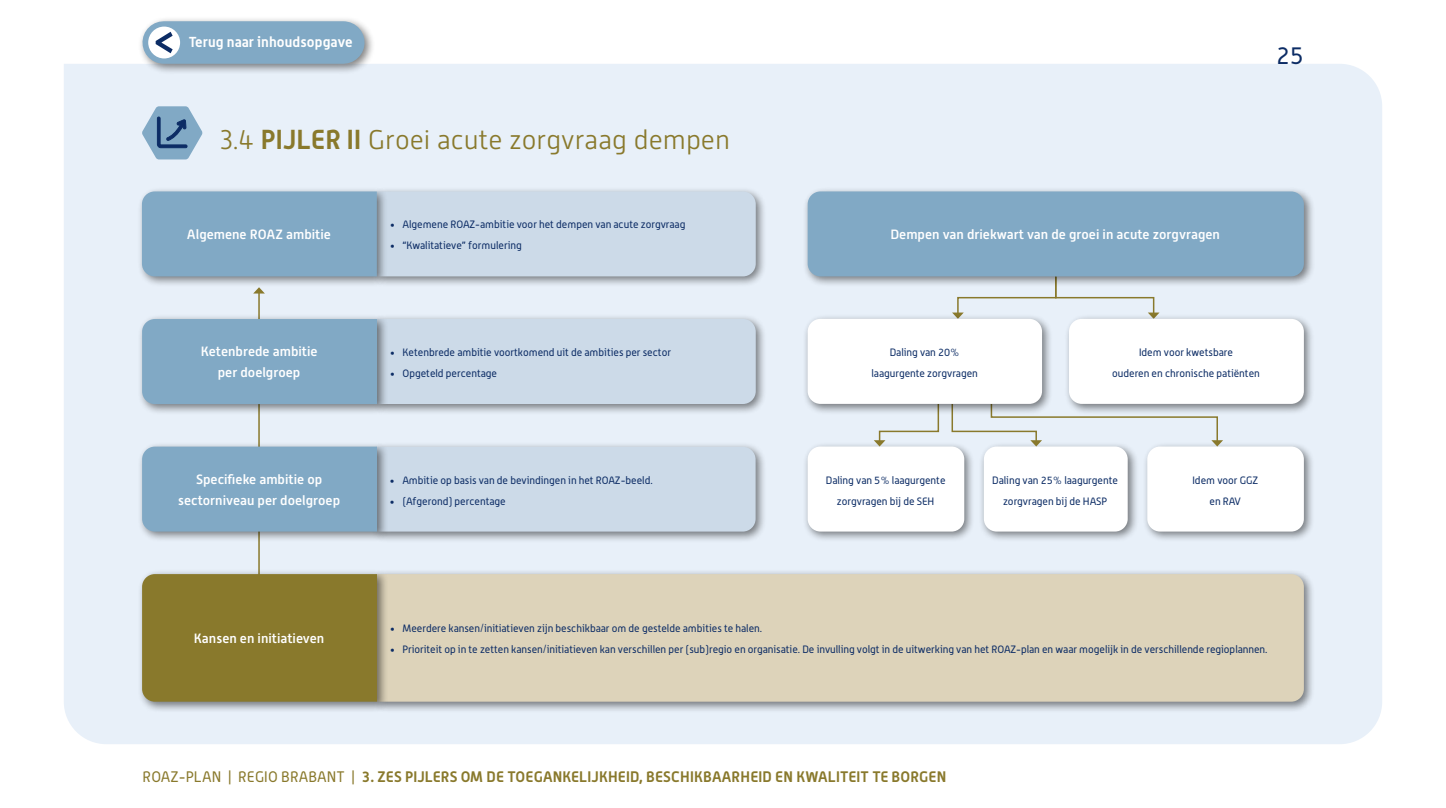
<style>
.page{position:relative;width:1446px;height:808px;background:#fff}
.page>*{position:absolute;margin:0;border:0;box-sizing:border-box;transform-origin:0 0}
.Kop_light_18pt{font:300 27px "Alwyn New";color:#89792c}
.Kop_light_32pt{font:24px "Alwyn";color:#0c2c65}
.intro{font:700 15px "Alwyn";letter-spacing:.015em;color:#89792c}
.inhoudsopgave{font:700 14.25px "Alwyn";letter-spacing:.01em;color:#fff}
.Tussenkopje_digitale_brochure{font:500 13.5px "Alwyn New";color:#fff}
.Bodytekst_11pt{font:10.5px "Alwyn";color:#0c2c65}
.Tussenkopje_digitale_brochure-2{font:10.5px/21px "Alwyn";color:#0c2c65;text-align:center}
.s1{font-family:"Alwyn";font-weight:700}
.s2{font-weight:400}
</style>
<div class="page">
<div style="left:64px;top:64px;width:1318px;height:680px;background:#e8f0f9"></div>
<div style="left:802px;top:441px;width:173px;height:101px;background:#000;opacity:.5"></div>
<div style="left:807px;top:446px;width:157px;height:85px;background:#fff;border-radius:13px"></div>
<div style="left:978px;top:441px;width:161px;height:101px;background:#000;opacity:.5"></div>
<div style="left:984px;top:446px;width:143px;height:85px;background:#fff;border-radius:13px"></div>
<div style="left:1142px;top:441px;width:173px;height:101px;background:#000;opacity:.5"></div>
<div style="left:1147px;top:446px;width:157px;height:85px;background:#fff;border-radius:13px"></div>
<div style="left:372px;top:186px;width:395px;height:101px;background:#000;opacity:.5"></div>
<div style="left:372px;top:313px;width:395px;height:102px;background:#000;opacity:.5"></div>
<div style="left:371px;top:441px;width:396px;height:102px;background:#000;opacity:.5"></div>
<div style="left:372px;top:569px;width:943px;height:144px;background:#000;opacity:.5"></div>
<div style="left:388px;top:574px;width:916px;height:128px;background:#ddd3ba"></div>
<svg style="left:952px;top:287px;width:207px;height:32px;background:#e1e7eb"></svg>
<svg style="left:874px;top:415px;width:66px;height:31px;background:#dfe5e7"></svg>
<svg style="left:951px;top:402px;width:272px;height:44px;background:#e0e6e9"></svg>
<svg style="left:142px;top:99px;width:60px;height:60px;background:#97b3cc"></svg>
<div style="left:138px;top:16px;width:237px;height:59px;background:#000;opacity:.5"></div>
<div style="left:164px;top:21px;width:179px;height:43px;background:#81a9c5"></div>
<div style="left:148px;top:27px;width:32px;height:31px;background:#fff;border-radius:50%"></div>
<svg style="left:156px;top:32px;width:17px;height:21px"></svg>
<div style="left:802px;top:313px;width:251px;height:102px;background:#000;opacity:.5"></div>
<div style="left:807px;top:319px;width:235px;height:85px;background:#fff;border-radius:13px"></div>
<div style="left:1063px;top:313px;width:252px;height:102px;background:#000;opacity:.5"></div>
<div style="left:1069px;top:319px;width:235px;height:85px;background:#fff;border-radius:13px"></div>
<div style="left:802px;top:186px;width:513px;height:101px;background:#000;opacity:.5"></div>
<div style="left:807px;top:191px;width:497px;height:85px;background:#81a9c5;border-radius:13px"></div>
<hr style="left:258px;top:293px;width:2px;height:297px;background:#89792c">
<svg style="left:253px;top:287px;width:12px;height:6px"></svg>
<div style="left:137px;top:186px;width:251px;height:101px;background:#000;opacity:.5"></div>
<svg style="left:142px;top:191px;width:614px;height:85px;background:#aec6d9"></svg>
<div style="left:137px;top:314px;width:251px;height:101px;background:#000;opacity:.5"></div>
<svg style="left:142px;top:319px;width:614px;height:85px;background:#aec6d9"></svg>
<div style="left:137px;top:441px;width:251px;height:102px;background:#000;opacity:.5"></div>
<svg style="left:142px;top:447px;width:613px;height:84px;background:#aec6d9"></svg>
<div style="left:137px;top:569px;width:251px;height:144px;background:#000;opacity:.5"></div>
<div style="left:142px;top:574px;width:235px;height:128px;background:#89792c"></div>
<p class="inhoudsopgave" style="left:189px;top:33px;width:166px">Terug naar inhoudsopgave</p>
<p class="Kop_light_18pt" style="left:220px;top:125px;width:511px">3.4 <span class="s1">PIJLER II</span> Groei acute zorgvraag dempen</p>
<p class="Bodytekst_11pt" style="left:390px;top:218px;width:297px">• Algemene ROAZ-ambitie voor het dempen van acute zorgvraag</p>
<p class="Bodytekst_11pt" style="left:390px;top:239px;width:133px">• “Kwalitatieve” formulering</p>
<p class="Tussenkopje_digitale_brochure" style="left:187px;top:227px;width:146px">Algemene ROAZ ambitie</p>
<p class="Tussenkopje_digitale_brochure" style="left:890px;top:227px;width:331px">Dempen van driekwart van de groei in acute zorgvragen</p>
<p class="Kop_light_32pt" style="left:1276px;top:41px;width:29px">25</p>
<p class="Tussenkopje_digitale_brochure" style="left:201px;top:344px;width:118px">Ketenbrede ambitie</p>
<p class="Tussenkopje_digitale_brochure" style="left:218px;top:365px;width:84px">per doelgroep</p>
<p class="Tussenkopje_digitale_brochure" style="left:196px;top:471px;width:128px">Specifieke ambitie op</p>
<p class="Tussenkopje_digitale_brochure" style="left:178px;top:492px;width:163px">sectorniveau per doelgroep</p>
<p class="Bodytekst_11pt" style="left:390px;top:346px;width:283px">• Ketenbrede ambitie voortkomend uit de ambities per sector</p>
<p class="Bodytekst_11pt" style="left:390px;top:367px;width:109px">• Opgeteld percentage</p>
<p class="Bodytekst_11pt" style="left:390px;top:474px;width:265px">• Ambitie op basis van de bevindingen in het ROAZ-beeld.</p>
<p class="Bodytekst_11pt" style="left:390px;top:495px;width:118px">• (Afgerond) percentage</p>
<p class="Tussenkopje_digitale_brochure-2" style="left:890px;top:341px;width:71px">Daling van 20%</p>
<p class="Tussenkopje_digitale_brochure-2" style="left:871px;top:362px;width:108px">laagurgente zorgvragen</p>
<p class="Tussenkopje_digitale_brochure-2" style="left:1139px;top:341px;width:95px">Idem voor kwetsbare</p>
<p class="Tussenkopje_digitale_brochure-2" style="left:1112px;top:362px;width:149px">ouderen en chronische patiënten</p>
<p class="Tussenkopje_digitale_brochure-2" style="left:826px;top:469px;width:121px">Daling van 5% laagurgente</p>
<p class="Tussenkopje_digitale_brochure-2" style="left:837px;top:490px;width:99px">zorgvragen bij de SEH</p>
<p class="Tussenkopje_digitale_brochure-2" style="left:992px;top:469px;width:127px">Daling van 25% laagurgente zorgvragen bij de HASP</p>
<p class="Tussenkopje_digitale_brochure-2" style="left:1192px;top:469px;width:67px">Idem voor GGZ</p>
<p class="Tussenkopje_digitale_brochure-2" style="left:1209px;top:490px;width:33px">en RAV</p>
<p class="Tussenkopje_digitale_brochure" style="left:194px;top:631px;width:132px">Kansen en initiatieven</p>
<p class="Bodytekst_11pt" style="left:390px;top:622px;width:374px">• Meerdere kansen/initiatieven zijn beschikbaar om de gestelde ambities te halen.</p>
<p class="Bodytekst_11pt" style="left:390px;top:643px;width:879px">• Prioriteit op in te zetten kansen/initiatieven kan verschillen per (sub)regio en organisatie. De invulling volgt in de uitwerking van het ROAZ-plan en waar mogelijk in de verschillende regioplannen.</p>
<p class="intro" style="left:143px;top:767px;width:805px"><span class="s2">ROAZ-PLAN | REGIO BRABANT |</span> 3. ZES PIJLERS OM DE TOEGANKELIJKHEID, BESCHIKBAARHEID EN KWALITEIT TE BORGEN</p>
</div>
